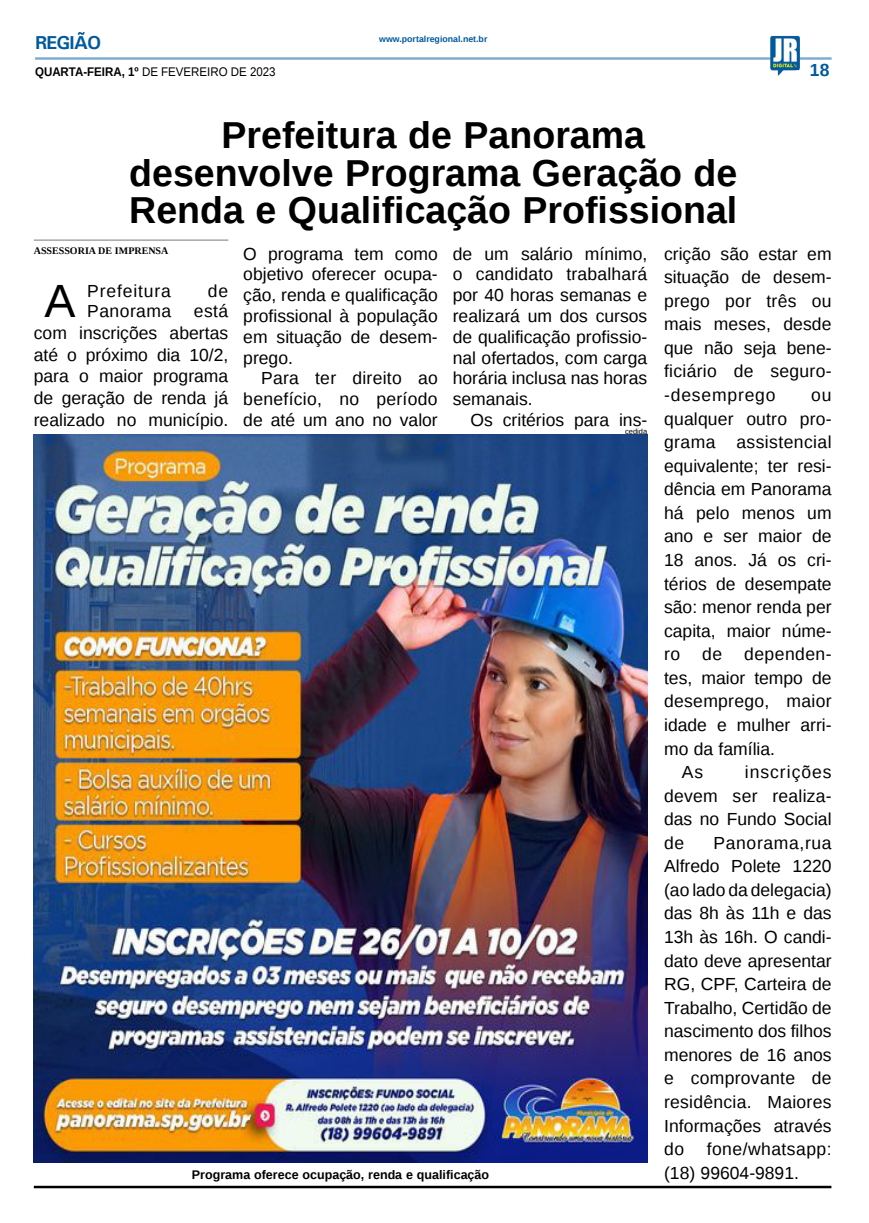
<style>
.page{position:relative;width:869px;height:1223px;background:#fff}
.page>*{position:absolute;margin:0;border:0;box-sizing:border-box;transform-origin:0 0}
.MATÉRIA{font:46.62px "Liberation Sans";color:#000}
.TÍTULO{font:700 37.5px/37.5px "Liberation Sans";color:#000}
.TITULO_PG{font:700 18.75px "Univers";letter-spacing:-.04em;color:#005a9e}
.MATÉRIA-2{font:17.5px/23.5px "Liberation Sans";color:#000;text-align:justify}
.MATÉRIA-3{font:17.5px "Liberation Sans";letter-spacing:.025em;color:#000}
.MATÉRIA-4{font:17.5px "Liberation Sans";letter-spacing:.05em;color:#000}
.TÍTULO-2{font:700 17.5px "Liberation Sans";color:#005a9e}
.LEGENDA{font:700 12.5px "Liberation Sans";color:#000}
.t1{font:12.5px "Liberation Sans";color:#000;scale:.92 1}
.CRÉDITO_NOME{font:700 10px "Liberation Serif";color:#000}
.DATA_PG{font:700 8.75px "Liberation Sans";color:#005a9e}
.CRÉDITO_FOTO{font:7.5px "Liberation Sans";color:#000}
.s1{font-weight:700}
</style>
<div class="page">
<hr style="left:35px;top:57px;width:796px;height:3px;background:#005a9e">
<img style="left:769px;top:36px;width:30px;height:40px">
<hr style="left:34px;top:1185px;width:797px;height:3px;background:#000">
<img style="left:34px;top:434px;width:613px;height:728px">
<hr style="left:34px;top:239px;width:194px;height:2px;background:#939598">
<p class="TITULO_PG" style="left:35px;top:31px;width:68px">REGIÃO</p>
<p class="t1" style="left:35px;top:65px;width:263px"><span class="s1">QUARTA-FEIRA, 1º</span> DE FEVEREIRO DE 2023</p>
<p class="DATA_PG" style="left:379px;top:33px;width:110px">www.portalregional.net.br</p>
<p class="TÍTULO-2" style="left:809px;top:58px;width:21px">18</p>
<p class="TÍTULO" style="left:221px;top:116px;width:425px">Prefeitura de Panorama</p>
<p class="TÍTULO" style="left:129px;top:153px;width:609px">desenvolve Programa Geração de<br>Renda e Qualificação Profissional</p>
<p class="CRÉDITO_NOME" style="left:34px;top:243px;width:136px">ASSESSORIA DE IMPRENSA</p>
<p class="MATÉRIA" style="left:44px;top:275px;width:33px">A</p>
<p class="MATÉRIA-4" style="left:87px;top:281px;width:85px">Prefeitura</p>
<p class="MATÉRIA-2" style="left:208px;top:280px;width:22px">de</p>
<p class="MATÉRIA-2" style="left:452px;top:244px;width:196px;line-height:20.8px">de um salário mínimo, o candidato trabalhará por 40 horas semanas e realizará um dos cursos de qualificação profissio&shy;nal ofertados, com carga horária inclusa nas horas semanais.</p>
<p class="MATÉRIA-2" style="left:470px;top:409px;width:178px">Os critérios para ins-</p>
<p class="MATÉRIA-2" style="left:663px;top:242px;width:169px">crição são estar em situação de desem&shy;prego por três ou mais meses, desde que não seja bene&shy;ficiário de seguro--desemprego</p>
<p class="MATÉRIA-2" style="left:243px;top:244px;width:196px;line-height:20.8px">O programa tem como objetivo oferecer ocupa&shy;ção, renda e qualificação profissional à população em situação de desem&shy;prego.</p>
<p class="MATÉRIA-2" style="left:243px;top:369px;width:196px;line-height:20.8px;text-indent:18px">Para ter direito ao benefício, no período de até um ano no valor</p>
<p class="MATÉRIA-2" style="left:34px;top:301px;width:196px;line-height:21.8px;text-indent:160px">está com inscrições abertas até o próximo dia 10/2, para o maior programa de geração de renda já realizado no município.</p>
<p class="MATÉRIA-3" style="left:87px;top:301px;width:86px">Panorama</p>
<p class="MATÉRIA-2" style="left:663px;top:384px;width:169px;text-indent:147px">ou qualquer outro pro&shy;grama assistencial equivalente; ter resi&shy;dência em Panorama há pelo menos um ano e ser maior de 18 anos. Já os cri&shy;térios de desempate são: menor renda per capita, maior núme&shy;ro</p>
<p class="CRÉDITO_FOTO" style="left:625px;top:427px;width:24px">cedida</p>
<p class="MATÉRIA-2" style="left:663px;top:643px;width:169px;text-indent:80px">dependen&shy;tes, maior tempo de desemprego, maior idade e mulher arri&shy;mo da família.</p>
<p class="MATÉRIA-2" style="left:681px;top:761px;width:23px">As</p>
<p class="MATÉRIA-2" style="left:702px;top:643px;width:21px">de</p>
<p class="MATÉRIA-2" style="left:663px;top:761px;width:169px;text-indent:81px">inscrições devem ser realiza&shy;das no Fundo Social de</p>
<p class="MATÉRIA-2" style="left:663px;top:831px;width:169px;text-indent:49px">Panorama,rua Alfredo Polete 1220 (ao lado da delegacia) das 8h às 11h e das 13h às 16h. O candi&shy;dato deve apresentar RG, CPF, Carteira de Trabalho, Certidão de nascimento dos filhos menores de 16 anos e comprovante de residência. Maiores Informações através do</p>
<p class="MATÉRIA-3" style="left:706px;top:1139px;width:126px">fone/whatsapp:</p>
<p class="LEGENDA" style="left:192px;top:1165px;width:298px">Programa oferece ocupação, renda e qualificação</p>
<p class="MATÉRIA-2" style="left:663px;top:1161px;width:136px">(18) 99604-9891.</p>
</div>
